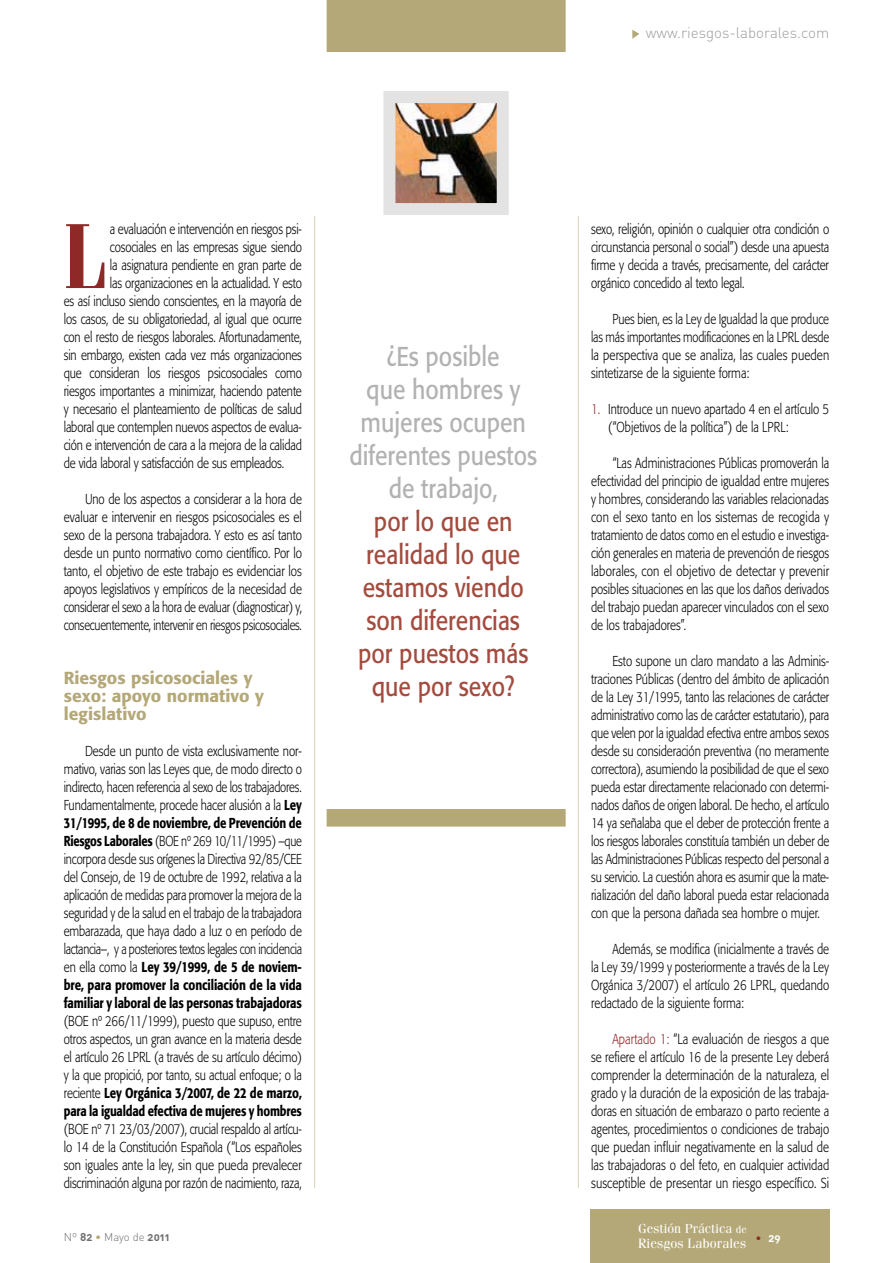
<style>
.page{position:relative;width:893px;height:1263px;background:#fff}
.page>*{position:absolute;margin:0;border:0;box-sizing:border-box;transform-origin:0 0}
.t1{font:700 92.25px "Fenice Std";color:#8e2927;scale:.8 1}
.t2{font:27px/33px "Formata";color:#a34b3e;text-align:center;scale:.85 1}
.t3{font:27px/33px "Formata";color:#b3b2b2;text-align:center;scale:.85 1}
.t4{font:500 17.25px/18px "Formata";color:#b4a878}
.t5{font:300 15px "DIN";color:#9d9d9c}
.t6{font:300 14.25px/18px "Formata";letter-spacing:-.015em;color:#000;text-align:justify;scale:.8 1}
.t7{font:300 14.25px/18px "Formata";letter-spacing:-.015em;color:#000;text-align:justify;scale:.81 1}
.t8{font:300 14.25px/18px "Formata";letter-spacing:-.015em;color:#000;text-align:justify;scale:.79 1}
.t9{font:13.5px "Fenice Std";letter-spacing:.005em;color:#fff}
.t10{font:13.05px "Fenice Std";color:#fff}
.t11{font:300 11.25px "DIN";color:#706f6f}
.t12{font:11.25px "DIN Bold Alternate";color:#fff}
.s1{font-weight:500}
.s2{font-family:"DIN Bold Alternate";font-weight:400}
.s3{color:#b4a878}
.s4{color:#8e2927}
.s5{font-size:10.5px}
.s6{font-family:"DIN";font-weight:300;color:#8e2927}
</style>
<div class="page">
<div style="left:590px;top:1209px;width:239px;height:54px;background:#b4a878"></div>
<hr style="left:314px;top:216px;width:1px;height:972px;background:#d8d1b8">
<hr style="left:578px;top:216px;width:1px;height:972px;background:#d8d1b8">
<svg style="left:632px;top:30px;width:7px;height:9px"></svg>
<div style="left:327px;top:0;width:239px;height:826px;background:#b4a878"></div>
<div style="left:323px;top:52px;width:246px;height:756px;background:#fff"></div>
<img style="left:396px;top:104px;width:100px;height:98px">
<div style="left:383px;top:91px;width:126px;height:124px;border:12px solid #e3e3e3"></div>
<p class="t5" style="left:646px;top:24px;width:185px">www.riesgos-laborales.com</p>
<h1 class="t1" style="left:64px;top:200px;width:54px">L</h1>
<p class="t6" style="left:110px;top:220px;width:242px">a evaluación e intervención en riesgos psi-</p>
<p class="t6" style="left:110px;top:238px;width:242px">cosociales en las empresas sigue siendo</p>
<p class="t6" style="left:110px;top:256px;width:242px">la asignatura pendiente en gran parte de</p>
<p class="t6" style="left:110px;top:274px;width:242px">las organizaciones en la actualidad. Y esto</p>
<p class="t6" style="left:64px;top:292px;width:299px">es así incluso siendo conscientes, en la mayoría de</p>
<p class="t6" style="left:64px;top:310px;width:299px">los casos, de su obligatoriedad, al igual que ocurre</p>
<p class="t6" style="left:64px;top:328px;width:299px">con el resto de riesgos laborales. Afortunadamente,</p>
<p class="t6" style="left:64px;top:346px;width:299px">sin embargo, existen cada vez más organizaciones</p>
<p class="t6" style="left:64px;top:364px;width:299px">que consideran los riesgos psicosociales como</p>
<p class="t6" style="left:64px;top:382px;width:299px">riesgos importantes a minimizar, haciendo patente</p>
<p class="t6" style="left:64px;top:400px;width:299px">y necesario el planteamiento de políticas de salud</p>
<p class="t6" style="left:64px;top:418px;width:299px">laboral que contemplen nuevos aspectos de evalua-</p>
<p class="t6" style="left:64px;top:436px;width:299px">ción e intervención de cara a la mejora de la calidad</p>
<p class="t6" style="left:64px;top:454px;width:277px">de vida laboral y satisfacción de sus empleados.</p>
<p class="t6" style="left:64px;top:490px;width:299px;text-indent:21px">Uno de los aspectos a considerar a la hora de evaluar e intervenir en riesgos psicosociales es el sexo de la persona trabajadora. Y esto es así tanto desde un punto normativo como científico. Por lo tanto, el objetivo de este trabajo es evidenciar los apoyos legislativos y empíricos de la necesidad de considerar el sexo a la hora de evaluar (diagnosticar) y, consecuentemente, intervenir en riesgos psicosociales.</p>
<p class="t4" style="left:64px;top:669px;width:201px">Riesgos psicosociales y sexo: apoyo normativo y legislativo</p>
<p class="t7" style="left:64px;top:742px;width:296px;text-indent:21px">Desde un punto de vista exclusivamente nor&shy;mativo, varias son las Leyes que, de modo directo o indirecto, hacen referencia al sexo de los trabajadores.<br>Fundamentalmente, procede hacer alusión a la <span class="s1">Ley 31/1995, de 8 de noviembre, de Prevención de Riesgos Laborales</span> (BOE nº 269 10/11/1995) –que incorpora desde sus orígenes la Directiva 92/85/CEE del Consejo, de 19 de octubre de 1992, relativa a la aplicación de medidas para promover la mejora de la seguridad y de la salud en el trabajo de la trabajadora embarazada, que haya dado a luz o en período de lactancia–, y a posteriores textos legales con incidencia en ella como la <span class="s1">Ley 39/1999, de 5 de noviem&shy;bre, para promover la conciliación de la vida familiar y laboral de las personas trabajadoras</span></p>
<p class="t6" style="left:64px;top:1012px;width:299px">(BOE nº 266/11/1999), puesto que supuso, entre otros aspectos, un gran avance en la materia desde el artículo 26 LPRL (a través de su artículo décimo) y la que propició, por tanto, su actual enfoque; o la reciente <span class="s1">Ley Orgánica 3/2007, de 22 de marzo, para la igualdad efectiva de mujeres y hombres</span></p>
<p class="t6" style="left:64px;top:1120px;width:299px">(BOE nº 71 23/03/2007), crucial respaldo al artícu&shy;lo 14 de la Constitución Española (“Los españoles son iguales ante la ley, sin que pueda prevalecer discriminación alguna por razón de nacimiento, raza,</p>
<p class="t11" style="left:64px;top:1230px;width:107px">Nº <span class="s2">82</span> <span class="s3">•</span> Mayo de <span class="s2">2011</span></p>
<h2 class="t3" style="left:349px;top:340px;width:223px">¿Es posible<br>que hombres y mujeres ocupen diferentes puestos de trabajo,</h2>
<h2 class="t2" style="left:358px;top:505px;width:202px">por lo que en realidad lo que estamos viendo son diferencias por puestos más que por sexo?</h2>
<p class="t6" style="left:591px;top:220px;width:299px">sexo, religión, opinión o cualquier otra condición o circunstancia personal o social”) desde una apuesta firme y decida a través, precisamente, del carácter orgánico concedido al texto legal.</p>
<p class="t8" style="left:591px;top:310px;width:303px;text-indent:21px">Pues bien, es la Ley de Igualdad la que produce las más importantes modificaciones en la LPRL desde la perspectiva que se analiza, las cuales pueden sintetizarse de la siguiente forma:</p>
<p class="t6" style="left:608px;top:400px;width:278px;text-indent:-17px"><span class="s4">1.</span> Introduce un nuevo apartado 4 en el artículo 5 (“Objetivos de la política”) de la LPRL:</p>
<p class="t6" style="left:591px;top:454px;width:299px;text-indent:21px">“Las Administraciones Públicas promoverán la efectividad del principio de igualdad entre mujeres y hombres, considerando las variables relacionadas con el sexo tanto en los sistemas de recogida y tratamiento de datos como en el estudio e investiga&shy;ción generales en materia de prevención de riesgos laborales, con el objetivo de detectar y prevenir posibles situaciones en las que los daños derivados del trabajo puedan aparecer vinculados con el sexo de los trabajadores”.</p>
<p class="t6" style="left:591px;top:652px;width:299px;text-indent:21px">Esto supone un claro mandato a las Adminis&shy;traciones Públicas (dentro del ámbito de aplicación de la Ley 31/1995, tanto las relaciones de carácter administrativo como las de carácter estatutario), para que velen por la igualdad efectiva entre ambos sexos desde su consideración preventiva (no meramente correctora), asumiendo la posibilidad de que el sexo pueda estar directamente relacionado con determi&shy;nados daños de origen laboral. De hecho, el artículo 14 ya señalaba que el deber de protección frente a los riesgos laborales constituía también un deber de las Administraciones Públicas respecto del personal a su servicio. La cuestión ahora es asumir que la mate&shy;rialización del daño laboral pueda estar relacionada con que la persona dañada sea hombre o mujer.</p>
<p class="t6" style="left:591px;top:940px;width:299px;text-indent:21px">Además, se modifica (inicialmente a través de la Ley 39/1999 y posteriormente a través de la Ley Orgánica 3/2007) el artículo 26 LPRL, quedando redactado de la siguiente forma:</p>
<p class="t7" style="left:591px;top:1030px;width:296px;text-indent:21px"><span class="s4">Apartado 1:</span> “La evaluación de riesgos a que se refiere el artículo 16 de la presente Ley deberá comprender la determinación de la naturaleza, el grado y la duración de la exposición de las trabaja&shy;doras en situación de embarazo o parto reciente a agentes, procedimientos o condiciones de trabajo que puedan influir negativamente en la salud de las trabajadoras o del feto, en cualquier actividad susceptible de presentar un riesgo específico. Si</p>
<p class="t10" style="left:638px;top:1220px;width:110px">Gestión Práctica <span class="s5">de</span></p>
<p class="t9" style="left:638px;top:1235px;width:110px">Riesgos Laborales</p>
<p class="t12" style="left:756px;top:1230px;width:27px"><span class="s6">•</span> 29</p>
</div>
